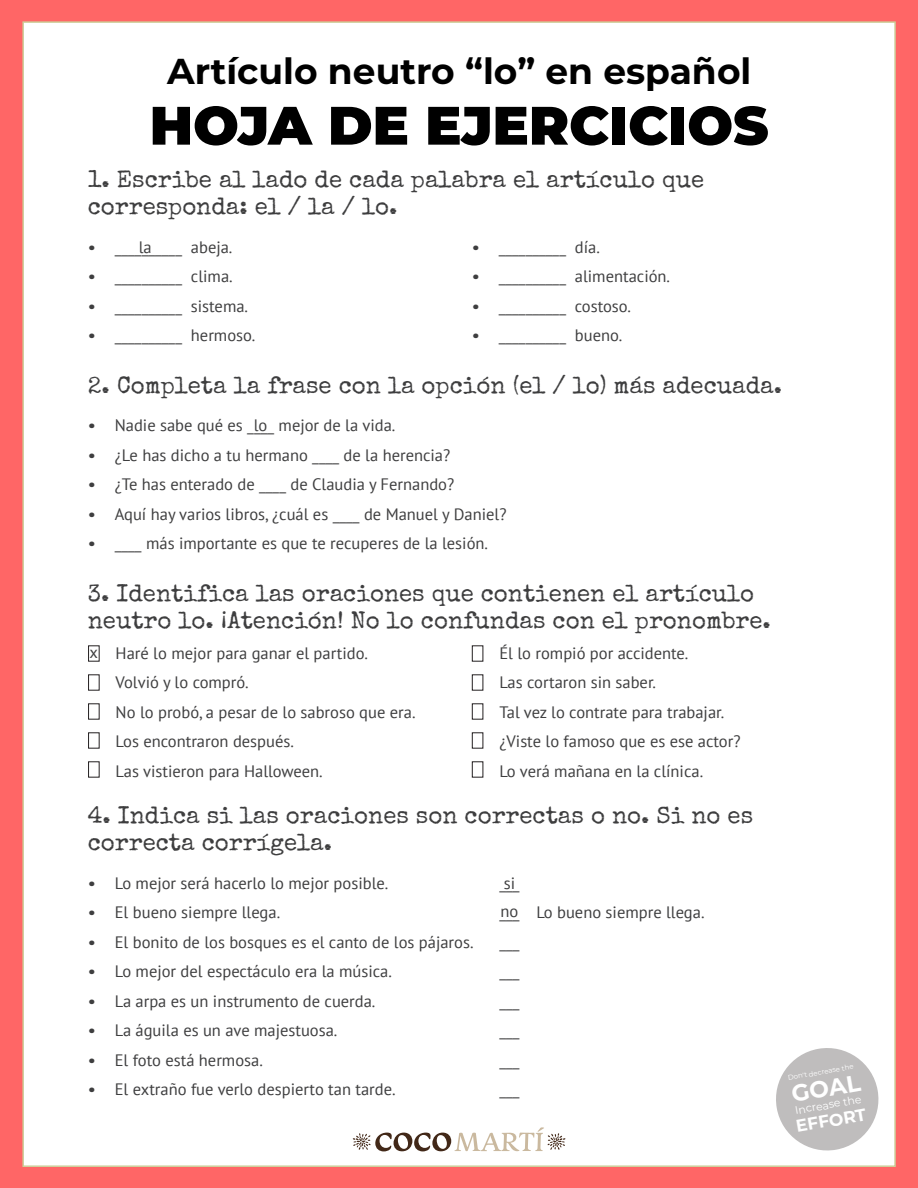
<style>
.page{position:relative;width:918px;height:1188px;background:#f66}
.page>*{position:absolute;margin:0;border:0;box-sizing:border-box;transform-origin:0 0}
.t1{font:900 54px "Montserrat";color:#000}
.t2{font:700 36px "Montserrat";color:#000}
.Títulos_3{font:24px/27px "Special Elite";color:#3e3e3f}
.t3{font:700 23.4px "Montserrat";color:#fff}
.t4{font:700 17.1px "Montserrat";color:#fff}
.Texto_alineado_izqui{font:16.5px "PT Sans";color:#3e3e3f}
.Texto_centrado{font:16.5px "PT Sans";color:#3e3e3f}
.t5{font:10.95px "Montserrat";color:#fff}
.t6{font:7.05px "Montserrat";color:#fff}
.s1{font-family:"PT Sans Caption"}
</style>
<div class="page">
<div style="left:23px;top:22px;width:872px;height:1144px;background:#fff"></div>
<svg style="left:776px;top:1048px;width:103px;height:103px"></svg>
<svg style="left:353px;top:1127px;width:213px;height:24px"></svg>
<svg style="left:88px;top:645px;width:12px;height:17px"></svg>
<div style="left:472px;top:645px;width:11px;height:17px;background:#fff;border:1px solid #231f20"></div>
<svg style="left:88px;top:674px;width:12px;height:17px"></svg>
<div style="left:472px;top:674px;width:11px;height:17px;background:#fff;border:1px solid #231f20"></div>
<svg style="left:88px;top:703px;width:12px;height:17px"></svg>
<div style="left:472px;top:703px;width:11px;height:17px;background:#fff;border:1px solid #231f20"></div>
<svg style="left:88px;top:732px;width:12px;height:17px"></svg>
<div style="left:472px;top:732px;width:11px;height:17px;background:#fff;border:1px solid #231f20"></div>
<div style="left:88px;top:761px;width:12px;height:17px;background:#fff;border:1px solid #231f20"></div>
<div style="left:472px;top:761px;width:11px;height:17px;background:#fff;border:1px solid #231f20"></div>
<h2 class="t2" style="left:167px;top:45px;width:586px">Artículo neutro “lo” en español</h2>
<h1 class="t1" style="left:150px;top:85px;width:620px">HOJA DE EJERCICIOS</h1>
<p class="Títulos_3" style="left:88px;top:166px;width:618px">1. Escribe al lado de cada palabra el artículo que corresponda: el / la / lo.</p>
<p class="Texto_alineado_izqui" style="left:88px;top:236px;width:146px"><span class="s1">•</span> __________ abeja.</p>
<p class="Texto_alineado_izqui" style="left:88px;top:266px;width:146px"><span class="s1">•</span> __________ clima.</p>
<p class="Texto_alineado_izqui" style="left:88px;top:295px;width:162px"><span class="s1">•</span> __________ sistema.</p>
<p class="Texto_alineado_izqui" style="left:88px;top:325px;width:169px"><span class="s1">•</span> __________ hermoso.</p>
<p class="Texto_centrado" style="left:139px;top:236px;width:15px">la</p>
<p class="Texto_alineado_izqui" style="left:472px;top:236px;width:130px"><span class="s1">•</span> __________ día.</p>
<p class="Texto_alineado_izqui" style="left:472px;top:266px;width:200px"><span class="s1">•</span> __________ alimentación.</p>
<p class="Texto_alineado_izqui" style="left:472px;top:295px;width:161px"><span class="s1">•</span> __________ costoso.</p>
<p class="Texto_alineado_izqui" style="left:472px;top:325px;width:152px"><span class="s1">•</span> __________ bueno.</p>
<p class="Títulos_3" style="left:88px;top:372px;width:696px">2. Completa la frase con la opción (el / lo) más adecuada.</p>
<p class="Texto_alineado_izqui" style="left:88px;top:415px;width:309px"><span class="s1">•</span> Nadie sabe qué es ____ mejor de la vida.</p>
<p class="Texto_alineado_izqui" style="left:88px;top:445px;width:364px"><span class="s1">•</span> ¿Le has dicho a tu hermano ____ de la herencia?</p>
<p class="Texto_alineado_izqui" style="left:88px;top:474px;width:368px"><span class="s1">•</span> ¿Te has enterado de ____ de Claudia y Fernando?</p>
<p class="Texto_alineado_izqui" style="left:88px;top:504px;width:420px"><span class="s1">•</span> Aquí hay varios libros, ¿cuál es ____ de Manuel y Daniel?</p>
<p class="Texto_alineado_izqui" style="left:88px;top:533px;width:402px"><span class="s1">•</span> ____ más importante es que te recuperes de la lesión.</p>
<p class="Texto_centrado" style="left:254px;top:415px;width:15px">lo</p>
<p class="Títulos_3" style="left:88px;top:580px;width:685px">3. Identifica las oraciones que contienen el artículo neutro lo. ¡Atención! No lo confundas con el pronombre.</p>
<p class="Texto_alineado_izqui" style="left:499px;top:642px;width:191px">Él lo rompió por accidente.</p>
<p class="Texto_alineado_izqui" style="left:499px;top:672px;width:158px">Las cortaron sin saber.</p>
<p class="Texto_alineado_izqui" style="left:499px;top:701px;width:226px">Tal vez lo contrate para trabajar.</p>
<p class="Texto_alineado_izqui" style="left:499px;top:731px;width:243px">¿Viste lo famoso que es ese actor?</p>
<p class="Texto_alineado_izqui" style="left:499px;top:760px;width:205px">Lo verá mañana en la clínica.</p>
<p class="Títulos_3" style="left:88px;top:802px;width:667px">4. Indica si las oraciones son correctas o no. Si no es correcta corrígela.</p>
<p class="Texto_alineado_izqui" style="left:116px;top:642px;width:254px">Haré lo mejor para ganar el partido.</p>
<p class="Texto_alineado_izqui" style="left:116px;top:672px;width:135px">Volvió y lo compró.</p>
<p class="Texto_alineado_izqui" style="left:116px;top:701px;width:301px">No lo probó, a pesar de lo sabroso que era.</p>
<p class="Texto_alineado_izqui" style="left:116px;top:731px;width:180px">Los encontraron después.</p>
<p class="Texto_alineado_izqui" style="left:116px;top:760px;width:209px">Las vistieron para Halloween.</p>
<p class="Texto_centrado" style="left:90px;top:642px;width:10px">x</p>
<p class="Texto_alineado_izqui" style="left:88px;top:872px;width:302px"><span class="s1">•</span> Lo mejor será hacerlo lo mejor posible.</p>
<p class="Texto_alineado_izqui" style="left:88px;top:902px;width:194px"><span class="s1">•</span> El bueno siempre llega.</p>
<p class="Texto_alineado_izqui" style="left:88px;top:931px;width:387px"><span class="s1">•</span> El bonito de los bosques es el canto de los pájaros.</p>
<p class="Texto_alineado_izqui" style="left:88px;top:961px;width:306px"><span class="s1">•</span> Lo mejor del espectáculo era la música.</p>
<p class="Texto_alineado_izqui" style="left:88px;top:990px;width:289px"><span class="s1">•</span> La arpa es un instrumento de cuerda.</p>
<p class="Texto_alineado_izqui" style="left:88px;top:1020px;width:251px"><span class="s1">•</span> La águila es un ave majestuosa.</p>
<p class="Texto_alineado_izqui" style="left:88px;top:1049px;width:177px"><span class="s1">•</span> El foto está hermosa.</p>
<p class="Texto_alineado_izqui" style="left:88px;top:1079px;width:309px"><span class="s1">•</span> El extraño fue verlo despierto tan tarde.</p>
<p class="Texto_centrado" style="left:504px;top:872px;width:13px">si</p>
<p class="Texto_alineado_izqui" style="left:499px;top:872px;width:22px">___</p>
<p class="Texto_alineado_izqui" style="left:499px;top:902px;width:22px">___</p>
<p class="Texto_alineado_izqui" style="left:499px;top:931px;width:22px">___</p>
<p class="Texto_alineado_izqui" style="left:499px;top:961px;width:22px">___</p>
<p class="Texto_alineado_izqui" style="left:499px;top:990px;width:22px">___</p>
<p class="Texto_alineado_izqui" style="left:499px;top:1020px;width:22px">___</p>
<p class="Texto_alineado_izqui" style="left:499px;top:1049px;width:22px">___</p>
<p class="Texto_alineado_izqui" style="left:499px;top:1079px;width:22px">___</p>
<p class="Texto_centrado" style="left:501px;top:901px;width:19px">no</p>
<p class="Texto_alineado_izqui" style="left:536px;top:902px;width:170px">Lo bueno siempre llega.</p>
<p class="t6" style="left:787px;top:1073px;width:68px;rotate:-10deg">Don’t decrease the</p>
<p class="t5" style="left:794px;top:1103px;width:69px;rotate:-10deg">Increase the</p>
<h3 class="t3" style="left:789px;top:1078px;width:71px;rotate:-10deg">GOAL</h3>
<p class="t4" style="left:794px;top:1114px;width:72px;rotate:-10deg">EFFORT</p>
</div>
